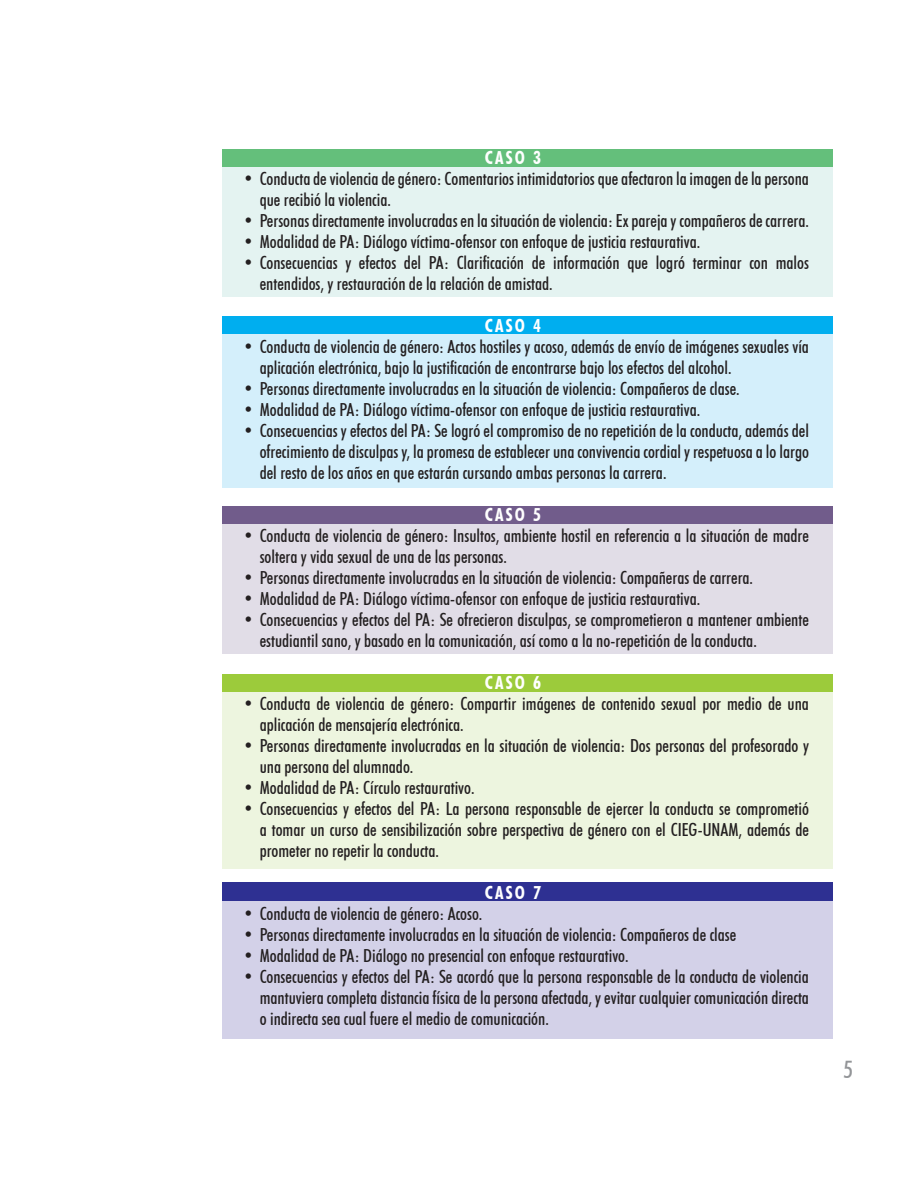
<style>
.page{position:relative;width:918px;height:1188px;background:#fff}
.page>*{position:absolute;margin:0;border:0;box-sizing:border-box;transform-origin:0 0}
.t1{font:500 condensed 24px "Futura BT";color:#939598}
.t2{font:500 condensed 18px/21px "Futura BT";color:#231f20}
.t3{font:700 condensed 18px "Futura BT";letter-spacing:.12em;color:#fff}
</style>
<div class="page">
<div style="left:222px;top:149px;width:611px;height:18px;background:#64bf7b"></div>
<div style="left:222px;top:316px;width:611px;height:18px;background:#00aeef"></div>
<div style="left:222px;top:506px;width:611px;height:18px;background:#715c8b"></div>
<div style="left:222px;top:674px;width:611px;height:18px;background:#9ccb3b"></div>
<div style="left:222px;top:882px;width:611px;height:19px;background:#2e3092"></div>
<div style="left:222px;top:167px;width:611px;height:130px;background:#e4f3f1"></div>
<div style="left:222px;top:334px;width:611px;height:153px;background:#d4effb"></div>
<div style="left:222px;top:524px;width:611px;height:130px;background:#e1dde7"></div>
<div style="left:222px;top:692px;width:611px;height:176px;background:#edf5df"></div>
<div style="left:222px;top:901px;width:611px;height:138px;background:#d3d1e8"></div>
<p class="t3" style="left:485px;top:147px;width:58px">CASO 3</p>
<p class="t2" style="left:260px;top:168px;width:551px;text-indent:-16px">• Conducta de violencia de género: Comentarios intimidatorios que afectaron la imagen de la persona que recibió la violencia.</p>
<p class="t2" style="left:243px;top:210px;width:567px">• Personas directamente involucradas en la situación de violencia: Ex pareja y compañeros de carrera.</p>
<p class="t2" style="left:243px;top:231px;width:459px">• Modalidad de PA: Diálogo víctima-ofensor con enfoque de justicia restaurativa.</p>
<p class="t2" style="left:260px;top:252px;width:551px;text-indent:-16px">• Consecuencias y efectos del PA: Clarificación de información que logró terminar con malos entendidos, y restauración de la relación de amistad.</p>
<p class="t3" style="left:485px;top:315px;width:58px">CASO 4</p>
<p class="t2" style="left:260px;top:336px;width:551px;text-indent:-16px">• Conducta de violencia de género: Actos hostiles y acoso, además de envío de imágenes sexuales vía aplicación electrónica, bajo la justificación de encontrarse bajo los efectos del alcohol.</p>
<p class="t2" style="left:243px;top:378px;width:498px">• Personas directamente involucradas en la situación de violencia: Compañeros de clase.</p>
<p class="t2" style="left:243px;top:399px;width:459px">• Modalidad de PA: Diálogo víctima-ofensor con enfoque de justicia restaurativa.</p>
<p class="t2" style="left:260px;top:420px;width:551px;text-align:justify;text-indent:-16px">• Consecuencias y efectos del PA: Se logró el compromiso de no repetición de la conducta, además del ofrecimiento de disculpas y, la promesa de establecer una convivencia cordial y respetuosa a lo largo del resto de los años en que estarán cursando ambas personas la carrera.</p>
<p class="t3" style="left:485px;top:504px;width:58px">CASO 5</p>
<p class="t2" style="left:260px;top:525px;width:551px;text-indent:-16px">• Conducta de violencia de género: Insultos, ambiente hostil en referencia a la situación de madre soltera y vida sexual de una de las personas.</p>
<p class="t2" style="left:243px;top:567px;width:511px">• Personas directamente involucradas en la situación de violencia: Compañeras de carrera.</p>
<p class="t2" style="left:243px;top:588px;width:459px">• Modalidad de PA: Diálogo víctima-ofensor con enfoque de justicia restaurativa.</p>
<p class="t2" style="left:260px;top:609px;width:551px;text-indent:-16px">• Consecuencias y efectos del PA: Se ofrecieron disculpas, se comprometieron a mantener ambiente estudiantil sano, y basado en la comunicación, así como a la no-repetición de la conducta.</p>
<p class="t3" style="left:485px;top:672px;width:58px">CASO 6</p>
<p class="t2" style="left:260px;top:693px;width:551px;text-indent:-16px">• Conducta de violencia de género: Compartir imágenes de contenido sexual por medio de una aplicación de mensajería electrónica.</p>
<p class="t2" style="left:260px;top:735px;width:551px;text-indent:-16px">• Personas directamente involucradas en la situación de violencia: Dos personas del profesorado y una persona del alumnado.</p>
<p class="t2" style="left:243px;top:777px;width:233px">• Modalidad de PA: Círculo restaurativo.</p>
<p class="t2" style="left:260px;top:798px;width:551px;text-align:justify;text-indent:-16px">• Consecuencias y efectos del PA: La persona responsable de ejercer la conducta se comprometió a tomar un curso de sensibilización sobre perspectiva de género con el CIEG-UNAM, además de prometer no repetir la conducta.</p>
<p class="t3" style="left:485px;top:882px;width:58px">CASO 7</p>
<p class="t2" style="left:243px;top:903px;width:241px">• Conducta de violencia de género: Acoso.</p>
<p class="t2" style="left:243px;top:924px;width:495px">• Personas directamente involucradas en la situación de violencia: Compañeros de clase</p>
<p class="t2" style="left:243px;top:945px;width:387px">• Modalidad de PA: Diálogo no presencial con enfoque restaurativo.</p>
<p class="t2" style="left:260px;top:966px;width:551px;text-align:justify;text-indent:-16px">• Consecuencias y efectos del PA: Se acordó que la persona responsable de la conducta de violencia mantuviera completa distancia física de la persona afectada, y evitar cualquier comunicación directa o indirecta sea cual fuere el medio de comunicación.</p>
<p class="t1" style="left:844px;top:1055px;width:11px">5</p>
</div>
